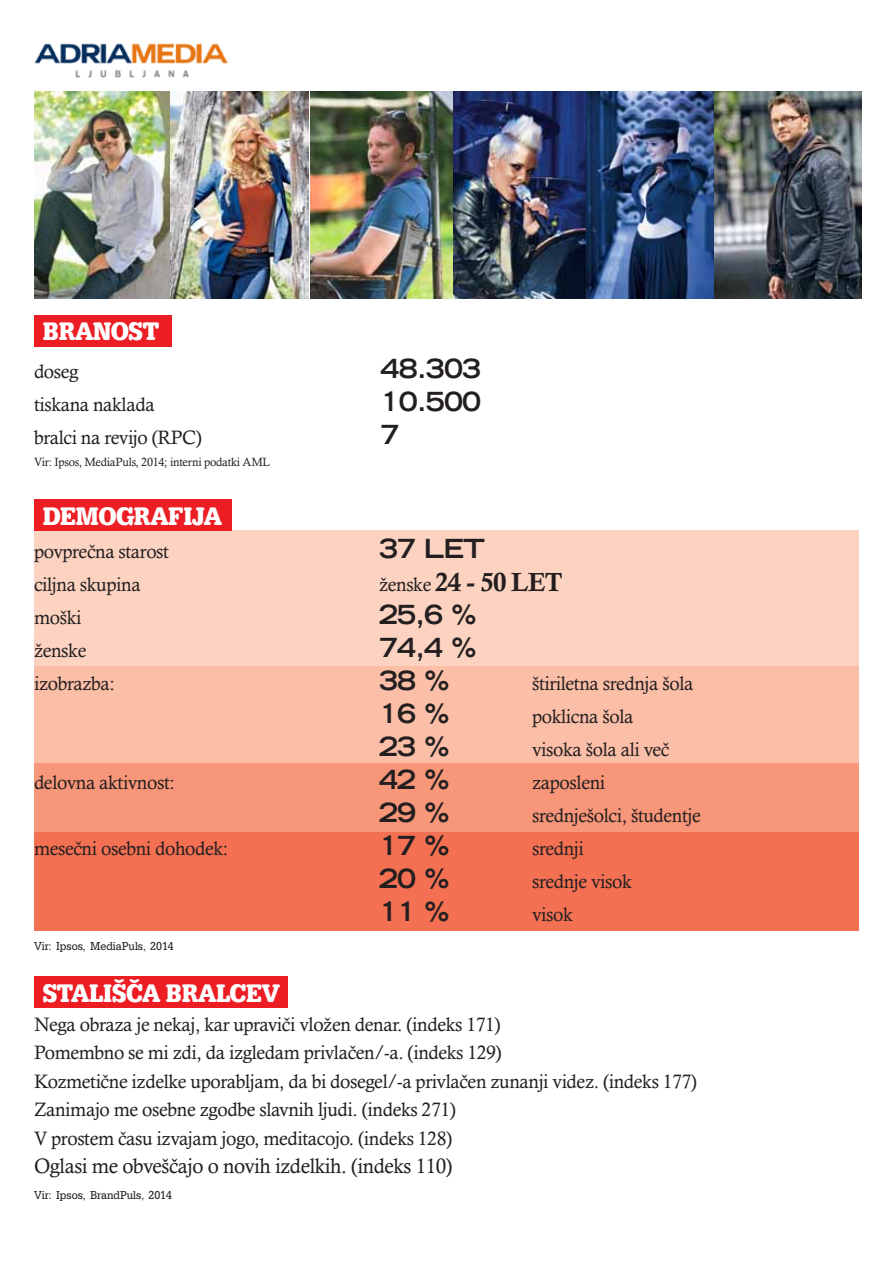
<style>
.page{position:relative;width:893px;height:1263px;background:#fff}
.page>*{position:absolute;margin:0;border:0;box-sizing:border-box;transform-origin:0 0}
.t1{font:700 expanded 26.4px "Trade Gothic LT Std";letter-spacing:-.03em;color:#231f20}
.t2{font:700 26.4px "Typewriter URW Ext Nar";letter-spacing:-.03em;color:#fff}
.t3{font:700 26.4px "Calisto";letter-spacing:-.03em;color:#231f20}
.t4{font:21px "Calisto";letter-spacing:-.02em;color:#231f20}
.t5{font:19.5px/28.5px "Calisto";letter-spacing:-.02em;color:#231f20}
.t6{font:12px "Typewriter URW Ext Nar";color:#231f20}
.t7{font:12px "Calisto";letter-spacing:-.02em;color:#231f20}
.s1{font-weight:400;font-size:19.5px}
</style>
<div class="page">
<img style="left:34px;top:43px;width:194px;height:35px">
<div style="left:34px;top:531px;width:825px;height:140px;background:#fcd3c1"></div>
<div style="left:34px;top:667px;width:825px;height:101px;background:#fbbea7"></div>
<div style="left:34px;top:764px;width:825px;height:69px;background:#f79679"></div>
<div style="left:34px;top:832px;width:825px;height:99px;background:#f37053"></div>
<div style="left:34px;top:976px;width:254px;height:32px;background:#ed1d24"></div>
<div style="left:34px;top:499px;width:197px;height:32px;background:#ed1d24"></div>
<div style="left:34px;top:315px;width:137px;height:32px;background:#ed1d24"></div>
<img style="left:452px;top:91px;width:135px;height:208px">
<img style="left:587px;top:91px;width:127px;height:208px">
<img style="left:34px;top:91px;width:136px;height:208px">
<img style="left:170px;top:91px;width:138px;height:208px">
<img style="left:310px;top:91px;width:142px;height:208px">
<img style="left:714px;top:91px;width:147px;height:208px">
<h1 class="t2" style="left:43px;top:316px;width:118px">BRANOST</h1>
<p class="t5" style="left:34px;top:357px;width:46px">doseg</p>
<h1 class="t1" style="left:381px;top:351px;width:102px">48.303</h1>
<p class="t5" style="left:34px;top:390px;width:122px">tiskana naklada</p>
<h1 class="t1" style="left:381px;top:384px;width:102px">10.500</h1>
<p class="t5" style="left:34px;top:423px;width:169px">bralci na revijo (RPC)</p>
<h1 class="t1" style="left:381px;top:417px;width:21px">7</h1>
<p class="t7" style="left:34px;top:455px;width:238px">Vir: Ipsos, MediaPuls, 2014; interni podatki AML</p>
<h1 class="t2" style="left:43px;top:500px;width:181px">DEMOGRAFIJA</h1>
<p class="t5" style="left:34px;top:537px;width:137px">povprečna starost</p>
<h1 class="t1" style="left:379px;top:531px;width:97px">37 let</h1>
<p class="t5" style="left:34px;top:570px;width:108px">ciljna skupina</p>
<h1 class="t3" style="left:379px;top:566px;width:185px"><span class="s1">ženske</span> 24 - 50 LET</h1>
<p class="t5" style="left:34px;top:603px;width:49px">moški</p>
<h1 class="t1" style="left:379px;top:597px;width:100px">25,6 %</h1>
<p class="t5" style="left:34px;top:636px;width:54px">ženske</p>
<h1 class="t1" style="left:379px;top:630px;width:100px">74,4 %</h1>
<p class="t5" style="left:34px;top:669px;width:82px">izobrazba:</p>
<h1 class="t1" style="left:379px;top:663px;width:73px">38 %</h1>
<p class="t5" style="left:532px;top:669px;width:163px">štiriletna srednja šola</p>
<h1 class="t1" style="left:379px;top:696px;width:73px">16 %</h1>
<p class="t5" style="left:532px;top:702px;width:103px">poklicna šola</p>
<h1 class="t1" style="left:379px;top:729px;width:73px">23 %</h1>
<p class="t5" style="left:532px;top:735px;width:139px">visoka šola ali več</p>
<p class="t5" style="left:34px;top:768px;width:142px">delovna aktivnost:</p>
<h1 class="t1" style="left:379px;top:762px;width:73px">42 %</h1>
<p class="t5" style="left:532px;top:768px;width:75px">zaposleni</p>
<h1 class="t1" style="left:379px;top:795px;width:73px">29 %</h1>
<p class="t5" style="left:532px;top:801px;width:170px">srednješolci, študentje</p>
<p class="t5" style="left:34px;top:834px;width:196px">mesečni osebni dohodek:</p>
<h1 class="t1" style="left:379px;top:828px;width:73px">17 %</h1>
<p class="t5" style="left:532px;top:834px;width:53px">srednji</p>
<h1 class="t1" style="left:379px;top:861px;width:73px">20 %</h1>
<p class="t5" style="left:532px;top:867px;width:101px">srednje visok</p>
<h1 class="t1" style="left:379px;top:894px;width:73px">11 %</h1>
<p class="t5" style="left:532px;top:900px;width:42px">visok</p>
<p class="t6" style="left:34px;top:939px;width:141px">Vir: Ipsos, MediaPuls, 2014</p>
<h1 class="t2" style="left:43px;top:977px;width:239px">STALIŠČA BRALCEV</h1>
<p class="t5" style="left:34px;top:1010px;width:665px">Nega obraza je nekaj, kar upraviči vložen denar. (indeks 171)<br>Pomembno se mi zdi, da izgledam privlačen/-a. (indeks 129)<br>Kozmetične izdelke uporabljam, da bi dosegel/-a privlačen zunanji videz. (indeks 177)<br>Zanimajo me osebne zgodbe slavnih ljudi. (indeks 271)<br>V prostem času izvajam jogo, meditacojo. (indeks 128)</p>
<p class="t4" style="left:34px;top:1154px;width:420px">Oglasi me obveščajo o novih izdelkih. (indeks 110)</p>
<p class="t6" style="left:34px;top:1188px;width:140px">Vir: Ipsos, BrandPuls, 2014</p>
</div>
